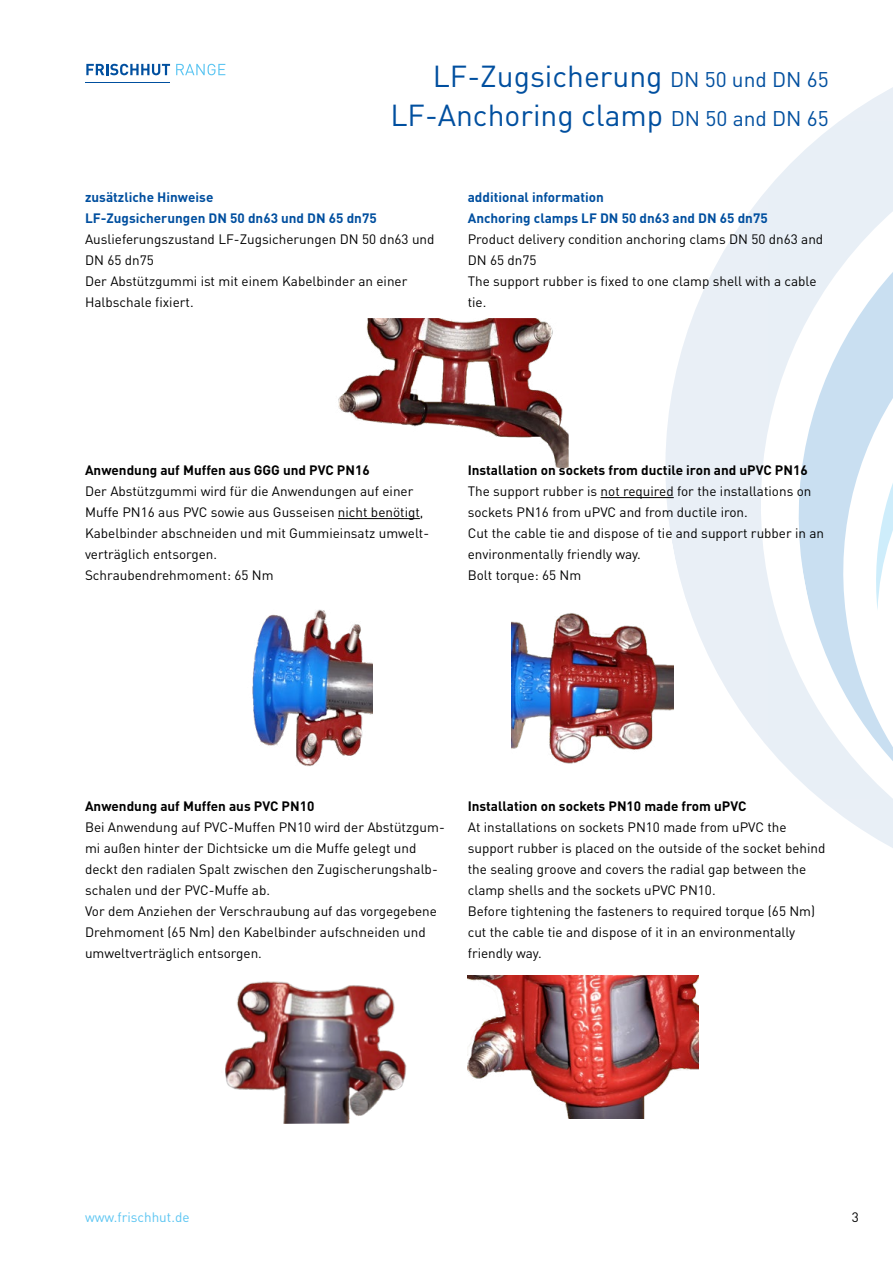
<style>
.page{position:relative;width:893px;height:1263px;background:#fff}
.page>*{position:absolute;margin:0;border:0;box-sizing:border-box;transform-origin:0 0}
.t1{font:30px/39px "DIN Pro";color:#004f9f;text-align:right}
.t2{font:13.5px/21px "DIN Pro";color:#000}
.t3{font:700 13.5px "DIN Pro";color:#000}
.t4{font:700 13.5px/21px "DIN Pro";color:#004f9f}
.t5{font:13.5px "DIN Pro";color:#5bc5f2}
.s1{font-size:21px}
</style>
<div class="page">
<svg style="left:86px;top:64px;width:84px;height:11px"></svg>
<svg style="left:176px;top:64px;width:49px;height:11px"></svg>
<hr style="left:85px;top:82px;width:85px;height:1px;background:#004f9f">
<svg style="left:606px;top:87px;width:287px;height:748px"></svg>
<svg style="left:768px;top:121px;width:125px;height:677px"></svg>
<svg style="left:871px;top:241px;width:22px;height:607px"></svg>
<hr style="left:338px;top:518px;width:82px;height:1px;background:#000">
<hr style="left:601px;top:497px;width:73px;height:1px;background:#000">
<img style="left:225px;top:981px;width:182px;height:143px">
<img style="left:338px;top:319px;width:231px;height:148px">
<img style="left:468px;top:975px;width:230px;height:144px">
<img style="left:512px;top:574px;width:161px;height:232px">
<img style="left:252px;top:609px;width:121px;height:157px">
<h1 class="t1" style="left:390px;top:53px;width:440px">LF-Zugsicherung <span class="s1">DN 50 und DN 65<br></span>LF-Anchoring clamp <span class="s1">DN 50 and DN 65</span></h1>
<p class="t4" style="left:85px;top:185px;width:293px">zusätzliche Hinweise<br>LF-Zugsicherungen DN 50 dn63 und DN 65 dn75</p>
<p class="t2" style="left:85px;top:227px;width:351px">Auslieferungszustand LF-Zugsicherungen DN 50 dn63 und DN 65 dn75<br>Der Abstützgummi ist mit einem Kabelbinder an einer Halbschale fixiert.</p>
<p class="t4" style="left:468px;top:185px;width:301px">additional information<br>Anchoring clamps LF DN 50 dn63 and DN 65 dn75</p>
<p class="t2" style="left:468px;top:227px;width:357px">Product delivery condition anchoring clams DN 50 dn63 and<br>DN 65 dn75<br>The support rubber is fixed to one clamp shell with a cable tie.</p>
<p class="t3" style="left:85px;top:459px;width:286px">Anwendung auf Muffen aus GGG und PVC PN16</p>
<p class="t2" style="left:85px;top:479px;width:346px">Der Abstützgummi wird für die Anwendungen auf einer Muffe PN16 aus PVC sowie aus Gusseisen nicht benötigt, Kabelbinder abschneiden und mit Gummieinsatz umwelt&shy;verträglich entsorgen.<br>Schraubendrehmoment: 65 Nm</p>
<p class="t3" style="left:468px;top:459px;width:341px">Installation on sockets from ductile iron and uPVC PN16</p>
<p class="t2" style="left:468px;top:479px;width:358px">The support rubber is not required for the installations on sockets PN16 from uPVC and from ductile iron.<br>Cut the cable tie and dispose of tie and support rubber in an environmentally friendly way.<br>Bolt torque: 65 Nm</p>
<p class="t3" style="left:85px;top:795px;width:231px">Anwendung auf Muffen aus PVC PN10</p>
<p class="t2" style="left:85px;top:815px;width:361px">Bei Anwendung auf PVC-Muffen PN10 wird der Abstützgum&shy;mi außen hinter der Dichtsicke um die Muffe gelegt und deckt den radialen Spalt zwischen den Zugischerungshalb&shy;schalen und der PVC-Muffe ab.<br>Vor dem Anziehen der Verschraubung auf das vorgegebene Drehmoment (65 Nm) den Kabelbinder aufschneiden und umweltverträglich entsorgen.</p>
<p class="t3" style="left:468px;top:795px;width:280px">Installation on sockets PN10 made from uPVC</p>
<p class="t2" style="left:468px;top:815px;width:359px">At installations on sockets PN10 made from uPVC the support rubber is placed on the outside of the socket behind the sealing groove and covers the radial gap between the clamp shells and the sockets uPVC PN10.<br>Before tightening the fasteners to required torque (65 Nm) cut the cable tie and dispose of it in an environmentally friendly way.</p>
<p class="t5" style="left:85px;top:1207px;width:106px">www.frischhut.de</p>
<p class="t2" style="left:852px;top:1205px;width:9px">3</p>
</div>
